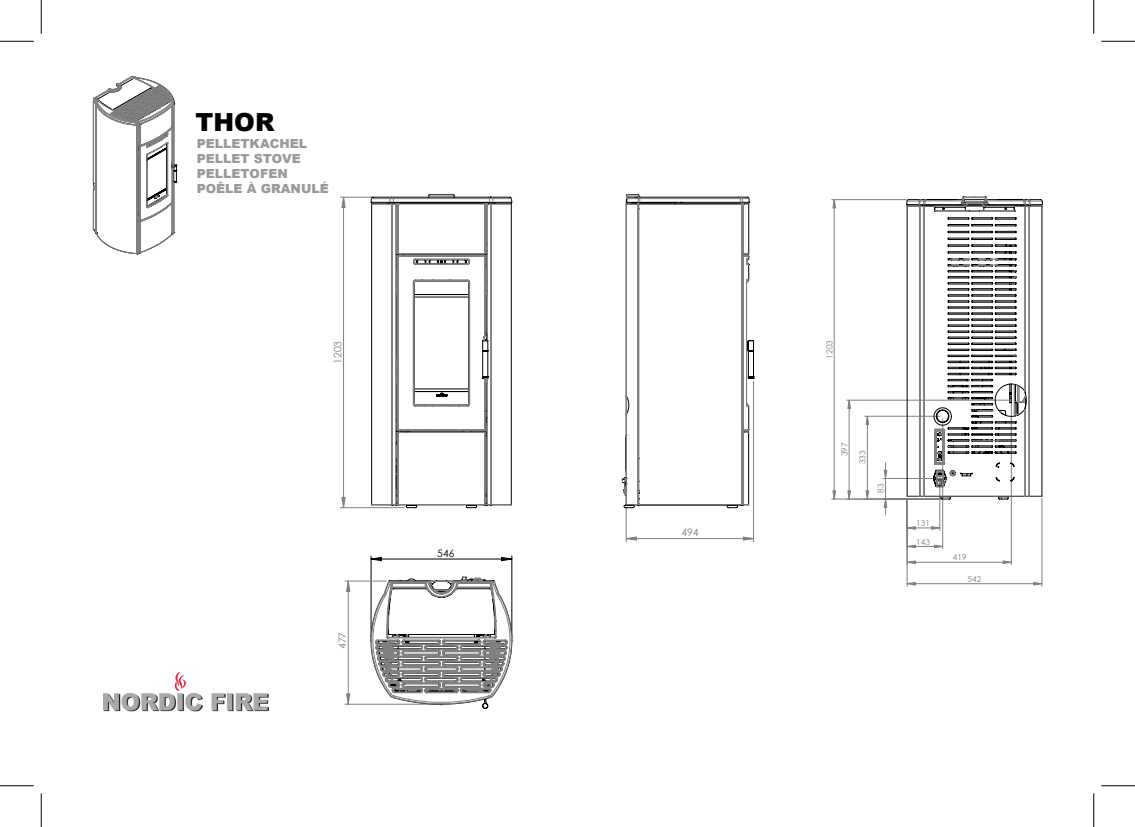
<style>
.page{position:relative;width:1135px;height:827px;background:#fff}
.page>*{position:absolute;margin:0;border:0;box-sizing:border-box;transform-origin:0 0}
.t1{font:900 24.88px "Arial";color:#000}
.t2{font:900 12.5px/15px "Arial";color:#9b9898}
.t3{font:10.38px "Century Gothic";color:#808080}
.t4{font:10.38px "Century Gothic";color:#000}
.t5{font:8.25px "Century Gothic";color:#808080}
</style>
<div class="page">
<hr style="left:371px;top:556px;width:1px;height:81px;background:#000">
<hr style="left:511px;top:556px;width:1px;height:81px;background:#000">
<hr style="left:345px;top:704px;width:93px;height:1px;background:#808080">
<hr style="left:345px;top:580px;width:41px;height:1px;background:#808080">
<hr style="left:626px;top:507px;width:1px;height:34px;background:#808080">
<hr style="left:753px;top:381px;width:1px;height:160px;background:#808080">
<hr style="left:340px;top:197px;width:33px;height:1px;background:#808080">
<hr style="left:340px;top:507px;width:64px;height:1px;background:#808080">
<svg style="left:370px;top:556px;width:143px;height:5px"></svg>
<svg style="left:346px;top:580px;width:4px;height:125px"></svg>
<svg style="left:625px;top:536px;width:128px;height:5px"></svg>
<svg style="left:341px;top:196px;width:5px;height:312px"></svg>
<svg style="left:370px;top:196px;width:143px;height:313px"></svg>
<svg style="left:371px;top:194px;width:141px;height:311px"></svg>
<svg style="left:621px;top:197px;width:134px;height:312px"></svg>
<svg style="left:622px;top:194px;width:127px;height:311px"></svg>
<svg style="left:746px;top:256px;width:4px;height:5px"></svg>
<svg style="left:369px;top:576px;width:145px;height:133px"></svg>
<svg style="left:92px;top:75px;width:86px;height:180px"></svg>
<hr style="left:939px;top:476px;width:1px;height:54px;background:#808080">
<hr style="left:942px;top:419px;width:1px;height:130px;background:#808080">
<hr style="left:1011px;top:403px;width:1px;height:161px;background:#808080">
<hr style="left:832px;top:498px;width:107px;height:1px;background:#808080">
<hr style="left:832px;top:199px;width:74px;height:1px;background:#808080">
<hr style="left:883px;top:478px;width:49px;height:1px;background:#808080">
<hr style="left:865px;top:416px;width:75px;height:1px;background:#808080">
<hr style="left:847px;top:400px;width:162px;height:1px;background:#808080">
<hr style="left:907px;top:498px;width:1px;height:88px;background:#808080">
<hr style="left:1042px;top:498px;width:1px;height:88px;background:#808080">
<svg style="left:906px;top:526px;width:106px;height:38px"></svg>
<svg style="left:832px;top:199px;width:4px;height:301px"></svg>
<svg style="left:865px;top:415px;width:22px;height:100px"></svg>
<svg style="left:847px;top:399px;width:4px;height:101px"></svg>
<svg style="left:906px;top:581px;width:137px;height:4px"></svg>
<svg style="left:906px;top:196px;width:137px;height:301px"></svg>
<img style="left:104px;top:672px;width:165px;height:40px">
<hr style="left:0;top:41px;width:34px;height:1px;background:#000">
<hr style="left:1101px;top:41px;width:34px;height:1px;background:#000">
<hr style="left:0;top:785px;width:34px;height:1px;background:#000">
<hr style="left:1101px;top:785px;width:34px;height:1px;background:#000">
<hr style="left:41px;top:0;width:1px;height:34px;background:#000">
<hr style="left:41px;top:793px;width:1px;height:34px;background:#000">
<hr style="left:1093px;top:0;width:1px;height:34px;background:#000">
<hr style="left:1093px;top:793px;width:1px;height:34px;background:#000">
<h1 class="t1" style="left:196px;top:104px;width:80px">THOR</h1>
<p class="t2" style="left:197px;top:135px;width:133px">PELLETKACHEL<br>PELLET STOVE<br>PELLETOFEN<br>POÊLE À GRANULÉ</p>
<p class="t3" style="left:330px;top:364px;width:24px;rotate:-90deg">1203</p>
<p class="t3" style="left:335px;top:649px;width:19px;rotate:-90deg">477</p>
<p class="t4" style="left:437px;top:545px;width:19px">546</p>
<p class="t3" style="left:681px;top:525px;width:19px">494</p>
<p class="t5" style="left:824px;top:358px;width:20px;rotate:-90deg">1203</p>
<p class="t5" style="left:839px;top:456px;width:15px;rotate:-90deg">397</p>
<p class="t5" style="left:857px;top:464px;width:15px;rotate:-90deg">333</p>
<p class="t5" style="left:875px;top:493px;width:11px;rotate:-90deg">83</p>
<p class="t5" style="left:916px;top:517px;width:15px">131</p>
<p class="t5" style="left:916px;top:536px;width:15px">143</p>
<p class="t5" style="left:953px;top:551px;width:15px">419</p>
<p class="t5" style="left:967px;top:573px;width:15px">542</p>
</div>
